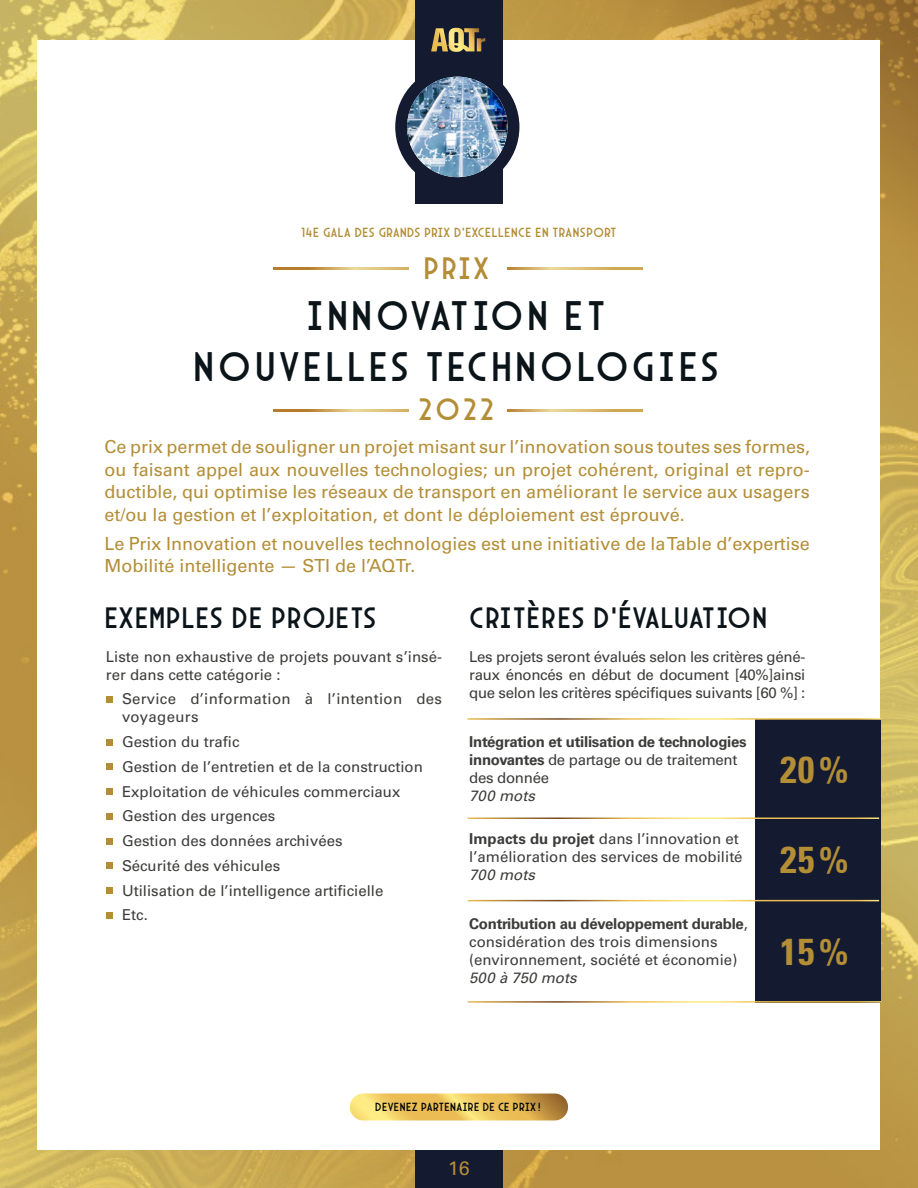
<style>
.page{position:relative;width:918px;height:1188px;background:#fff}
.page>*{position:absolute;margin:0;border:0;box-sizing:border-box;transform-origin:0 0}
.t1{font:42px/51px "Arcane Nine";letter-spacing:.085em;color:#0b1419;text-align:center}
.t2{font:700 condensed 37.5px "Univers LT Std";color:#b38e37}
.t3{font:31.5px "Arcane Nine";letter-spacing:.09em;color:#b38e37}
.t4{font:30px "Arcane Nine";letter-spacing:.03em;color:#0b1419}
.t5{font:19.5px "Univers LT Std";color:#b38e37}
.t6{font:18px/22.5px "Univers LT Std";color:#b38e37;text-align:justify}
.t7{font:15px/24.8px "Univers LT Std";color:#3c3c3b}
.t8{font:700 15px/18px "Univers LT Std";letter-spacing:-.02em;color:#3c3c3b}
.t9{font:15px/18px "Univers LT Std";letter-spacing:.02em;color:#3c3c3b}
.t10{font:italic 15px "Univers LT Std";color:#3c3c3b}
.t11{font:13.5px "Arcane Nine";letter-spacing:.035em;color:#b38e37}
.t12{font:12px "Arcane Nine";letter-spacing:.035em;color:#000406}
.s1{font-weight:400}
.s2{font-weight:700}
</style>
<div class="page">
<img style="left:0;top:0;width:918px;height:1188px">
<div style="left:38px;top:40px;width:842px;height:1110px;background:#fff"></div>
<div style="left:755px;top:719px;width:125px;height:283px;background:#141a2f"></div>
<hr style="left:468px;top:718px;width:413px;height:2px;background:#fff">
<hr style="left:468px;top:818px;width:411px;height:1px;background:#fff">
<hr style="left:468px;top:900px;width:411px;height:1px;background:#fff">
<hr style="left:468px;top:1001px;width:413px;height:2px;background:#fff">
<div style="left:415px;top:1150px;width:88px;height:38px;background:#141a2f"></div>
<div style="left:106px;top:696px;width:6px;height:7px;background:#b38e37"></div>
<svg style="left:106px;top:739px;width:6px;height:6px"></svg>
<svg style="left:106px;top:764px;width:6px;height:6px"></svg>
<div style="left:106px;top:788px;width:6px;height:7px;background:#b38e37"></div>
<div style="left:106px;top:813px;width:6px;height:7px;background:#b38e37"></div>
<svg style="left:106px;top:838px;width:6px;height:6px"></svg>
<svg style="left:106px;top:863px;width:6px;height:6px"></svg>
<div style="left:106px;top:887px;width:6px;height:7px;background:#b38e37"></div>
<div style="left:106px;top:912px;width:6px;height:7px;background:#b38e37"></div>
<svg style="left:350px;top:1094px;width:218px;height:26px;background:#e5be5b"></svg>
<svg style="left:273px;top:268px;width:135px;height:1px"></svg>
<svg style="left:273px;top:410px;width:135px;height:1px"></svg>
<svg style="left:508px;top:268px;width:135px;height:1px"></svg>
<svg style="left:508px;top:410px;width:135px;height:1px"></svg>
<div style="left:415px;top:0;width:88px;height:204px;background:#141a2f"></div>
<svg style="left:431px;top:28px;width:54px;height:24px"></svg>
<div style="left:395px;top:65px;width:124px;height:124px;background:#141a2f;border-radius:50%"></div>
<img style="left:407px;top:77px;width:101px;height:100px;border-radius:50px">
<p class="t11" style="left:301px;top:225px;width:317px">14E GALA DES GRANDS PRIX D’EXCELLENCE EN TRANSPORT</p>
<h3 class="t3" style="left:424px;top:250px;width:66px">PRIX</h3>
<h1 class="t1" style="left:193px;top:289px;width:527px">INNOVATION ET<br>NOUVELLES TECHNOLOGIES</h1>
<h3 class="t3" style="left:418px;top:391px;width:77px">2022</h3>
<p class="t6" style="left:105px;top:436px;width:707px">Ce prix permet de souligner un projet misant sur l’innovation sous toutes ses formes, ou faisant appel aux nouvelles technologies; un projet cohérent, original et repro&shy;ductible, qui optimise les réseaux de transport en améliorant le service aux usagers et/ou la gestion et l’exploitation, et dont le déploiement est éprouvé.</p>
<p class="t6" style="left:105px;top:532px;width:707px">Le Prix Innovation et nouvelles technologies est une initiative de la Table d’expertise<br>Mobilité intelligente — STI de l’AQTr.</p>
<h3 class="t4" style="left:105px;top:600px;width:273px">EXEMPLES DE PROJETS</h3>
<h3 class="t4" style="left:469px;top:600px;width:299px">CRITÈRES D’ÉVALUATION</h3>
<p class="t7" style="left:106px;top:647px;width:338px;line-height:18px">Liste non exhaustive de projets pouvant s’insé&shy;rer dans cette catégorie :</p>
<p class="t9" style="left:122px;top:690px;width:321px">Service d’information à l’intention des voyageurs</p>
<p class="t7" style="left:122px;top:729px;width:302px">Gestion du trafic<br>Gestion de l’entretien et de la construction<br>Exploitation de véhicules commerciaux<br>Gestion des urgences<br>Gestion des données archivées<br>Sécurité des véhicules<br>Utilisation de l’intelligence artificielle<br>Etc.</p>
<p class="t7" style="left:469px;top:647px;width:338px;line-height:18px;text-align:justify">Les projets seront évalués selon les critères géné&shy;raux énoncés en début de document [40%]ainsi que selon les critères spécifiques suivants [60 %] :</p>
<p class="t8" style="left:469px;top:733px;width:279px">Intégration et utilisation de technologies innovantes <span class="s1">de partage ou de traitement des donnée</span></p>
<p class="t10" style="left:469px;top:787px;width:67px">700 mots</p>
<p class="t7" style="left:469px;top:830px;width:275px;line-height:18px"><span class="s2">Impacts du projet</span> dans l’innovation et l’amélioration des services de mobilité</p>
<p class="t10" style="left:469px;top:866px;width:67px">700 mots</p>
<p class="t7" style="left:469px;top:915px;width:280px;line-height:18px"><span class="s2">Contribution au développement durable</span>, considération des trois dimensions (environnement, société et économie)</p>
<p class="t10" style="left:469px;top:969px;width:109px">500 à 750 mots</p>
<h2 class="t2" style="left:780px;top:747px;width:70px">20%</h2>
<h2 class="t2" style="left:780px;top:836px;width:70px">25%</h2>
<h2 class="t2" style="left:780px;top:928px;width:70px">15%</h2>
<p class="t12" style="left:375px;top:1100px;width:167px">DEVENEZ PARTENAIRE DE CE PRIX !</p>
<h3 class="t5" style="left:448px;top:1156px;width:23px">16</h3>
</div>
